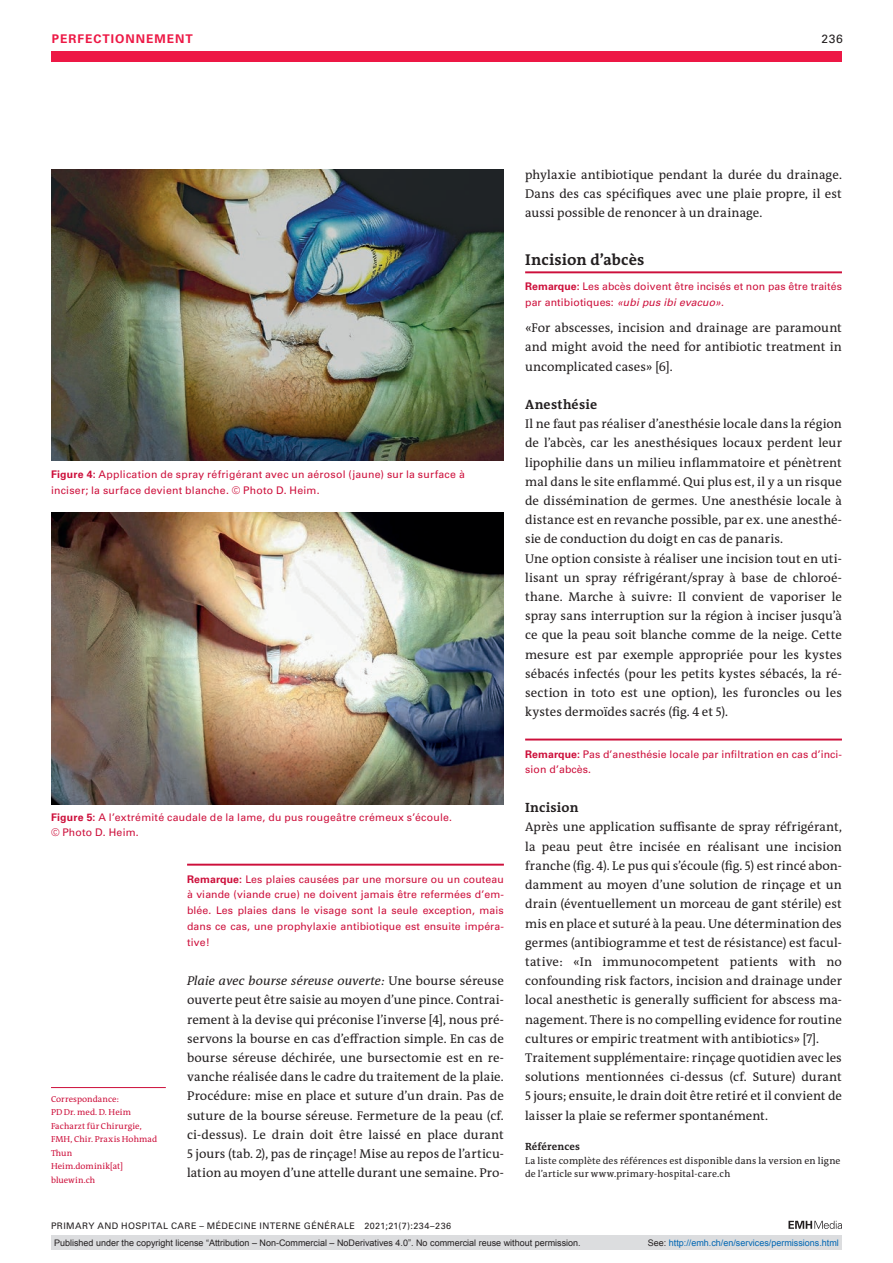
<style>
.page{position:relative;width:893px;height:1263px;background:#fff}
.page>*{position:absolute;margin:0;border:0;box-sizing:border-box;transform-origin:0 0}
.section-h1{font:700 15.75px "The Antiqua B W7";letter-spacing:.015em;color:#231f20}
.section-h2{font:700 13.5px "The Antiqua B W7";letter-spacing:.01em;color:#231f20}
.section-pn{font:12.75px/19.2px "The Antiqua B W5 Plain";letter-spacing:.005em;color:#231f20;text-align:justify}
.t1{font:700 12px "Univers LT Std";color:#ed1845}
.t2{font:12px "Univers LT Std";color:#231f20}
.boxed-text-line{font:10.5px/15.8px "Univers LT Std";letter-spacing:.01em;color:#cd0f3b}
.fig-caption{font:10.5px/15.8px "Univers LT Std";letter-spacing:.025em;color:#cd0f3b}
.online-ref-title{font:700 10.5px "The Antiqua B W7";letter-spacing:.015em;color:#231f20}
.online-ref{font:9.75px/13.5px "The Antiqua B W5 Plain";letter-spacing:.015em;color:#231f20}
.t3{font:9px "Arial";color:#231f20}
.t4{font:9px "Univers LT Std";letter-spacing:.05em;color:#231f20}
.t5{font:9px "Arial";color:#0066b3}
.author-address{font:8.7px/13.5px "The Antiqua B W5 Plain";letter-spacing:.01em;color:#cd0f3b}
.s1{font-weight:700}
.s2{font-style:italic}
.s3{color:#231f20}
</style>
<div class="page">
<div style="left:51px;top:51px;width:791px;height:11px;background:#ed1845"></div>
<svg style="left:788px;top:1221px;width:54px;height:8px"></svg>
<hr style="left:187px;top:864px;width:317px;height:2px;background:#cd0f3b">
<hr style="left:525px;top:271px;width:317px;height:2px;background:#cd0f3b">
<hr style="left:525px;top:738px;width:317px;height:2px;background:#cd0f3b">
<img style="left:51px;top:512px;width:453px;height:292px">
<hr style="left:51px;top:1087px;width:115px;height:1px;background:#cd0f3b">
<img style="left:51px;top:169px;width:453px;height:292px">
<div style="left:51px;top:1235px;width:791px;height:15px;background:#dcdddf"></div>
<p class="t1" style="left:52px;top:31px;width:18px">Perfectionnement</p>
<p class="t2" style="left:822px;top:31px;width:23px">236</p>
<p class="fig-caption" style="left:51px;top:466px;width:415px"><span class="s1">Figure 4:</span> Application de spray réfrigérant avec un aérosol (jaune) sur la surface à inciser; la surface devient blanche. © Photo D. Heim.</p>
<p class="fig-caption" style="left:51px;top:809px;width:403px"><span class="s1">Figure 5:</span> A l’extrémité caudale de la lame, du pus rougeâtre crémeux s’écoule. © Photo D. Heim.</p>
<p class="author-address" style="left:51px;top:1092px;width:108px">Correspondance:<br>PD Dr. med. D. Heim<br>Facharzt für Chirurgie,<br>FMH, Chir. Praxis Hohmad<br>Thun<br>Heim.dominik[at] bluewin.ch</p>
<p class="boxed-text-line" style="left:187px;top:871px;width:318px;text-align:justify"><span class="s1">Remarque:</span> Les plaies causées par une morsure ou un couteau à viande (viande crue) ne doivent jamais être refermées d’em&shy;blée. Les plaies dans le visage sont la seule exception, mais dans ce cas, une prophylaxie antibiotique est ensuite impéra&shy;tive!</p>
<p class="section-pn" style="left:187px;top:971px;width:318px"><span class="s2">Plaie avec bourse séreuse ouverte:</span> Une bourse séreuse ouverte peut être saisie au moyen d’une pince. Contrai&shy;rement à la devise qui préconise l’inverse [4], nous pré&shy;servons la bourse en cas d’effraction simple. En cas de bourse séreuse déchirée, une bursectomie est en re&shy;vanche réalisée dans le cadre du traitement de la plaie.<br>Procédure: mise en place et suture d’un drain. Pas de suture de la bourse séreuse. Fermeture de la peau (cf. ci-dessus). Le drain doit être laissé en place durant 5 jours (tab. 2), pas de rinçage! Mise au repos de l’articu&shy;lation au moyen d’une attelle durant une semaine. Pro-</p>
<p class="t4" style="left:51px;top:1220px;width:402px">PRIMARY AND HOSPITAL CARE – MÉDECINE INTERNE GÉNÉRALE 2021;21(7):234–236</p>
<p class="section-pn" style="left:525px;top:165px;width:318px">phylaxie antibiotique pendant la durée du drainage.<br>Dans des cas spécifiques avec une plaie propre, il est aussi possible de renoncer à un drainage.</p>
<p class="section-h1" style="left:525px;top:250px;width:121px">Incision d’abcès</p>
<p class="boxed-text-line" style="left:525px;top:279px;width:318px"><span class="s1">Remarque:</span> Les abcès doivent être incisés et non pas être traités par antibiotiques: <span class="s2">«ubi pus ibi evacuo»</span>.</p>
<p class="section-pn" style="left:525px;top:318px;width:318px">«For abscesses, incision and drainage are paramount and might avoid the need for antibiotic treatment in uncomplicated cases» [6].</p>
<p class="section-h2" style="left:525px;top:396px;width:73px">Anesthésie</p>
<p class="section-pn" style="left:525px;top:414px;width:318px">Il ne faut pas réaliser d’anesthésie locale dans la région de l’abcès, car les anesthésiques locaux perdent leur lipophilie dans un milieu inflammatoire et pénètrent mal dans le site enflammé. Qui plus est, il y a un risque de dissémination de germes. Une anesthésie locale à distance est en revanche possible, par ex. une anesthé&shy;sie de conduction du doigt en cas de panaris.</p>
<p class="section-pn" style="left:525px;top:549px;width:318px">Une option consiste à réaliser une incision tout en uti&shy;lisant un spray réfrigérant/spray à base de chloroé&shy;thane. Marche à suivre: Il convient de vaporiser le spray sans interruption sur la région à inciser jusqu’à ce que la peau soit blanche comme de la neige. Cette mesure est par exemple appropriée pour les kystes sébacés infectés (pour les petits kystes sébacés, la ré&shy;section in toto est une option), les furoncles ou les kystes dermoïdes sacrés (fig. 4 et 5).</p>
<p class="boxed-text-line" style="left:525px;top:746px;width:318px"><span class="s1">Remarque:</span> Pas d’anesthésie locale par infiltration en cas d’inci&shy;sion d’abcès.</p>
<p class="section-h2" style="left:525px;top:799px;width:55px">Incision</p>
<p class="section-pn" style="left:525px;top:818px;width:318px">Après une application suffisante de spray réfrigérant, la peau peut être incisée en réalisant une incision franche (fig. 4). Le pus qui s’écoule (fig. 5) est rincé abon&shy;damment au moyen d’une solution de rinçage et un drain (éventuellement un morceau de gant stérile) est mis en place et suturé à la peau. Une détermination des germes (antibiogramme et test de résistance) est facul&shy;tative: «In immunocompetent patients with no confounding risk factors, incision and drainage under local anesthetic is generally sufficient for abscess ma&shy;nagement. There is no compelling evidence for routine cultures or empiric treatment with antibiotics» [7].</p>
<p class="section-pn" style="left:525px;top:1048px;width:318px">Traitement supplémentaire: rinçage quotidien avec les solutions mentionnées ci-dessus (cf. Suture) durant 5 jours; ensuite, le drain doit être retiré et il convient de laisser la plaie se refermer spontanément.</p>
<p class="online-ref-title" style="left:525px;top:1140px;width:56px">Références</p>
<p class="online-ref" style="left:525px;top:1153px;width:317px">La liste complète des références est disponible dans la version en ligne de l’article sur www.primary-hospital-care.ch</p>
<p class="t3" style="left:54px;top:1237px;width:528px">Published under the copyright license “Attribution – Non-Commercial – NoDerivatives 4.0”. No commercial reuse without permission.</p>
<p class="t5" style="left:648px;top:1237px;width:193px"><span class="s3">See:</span> http://emh.ch/en/services/permissions.html</p>
</div>
